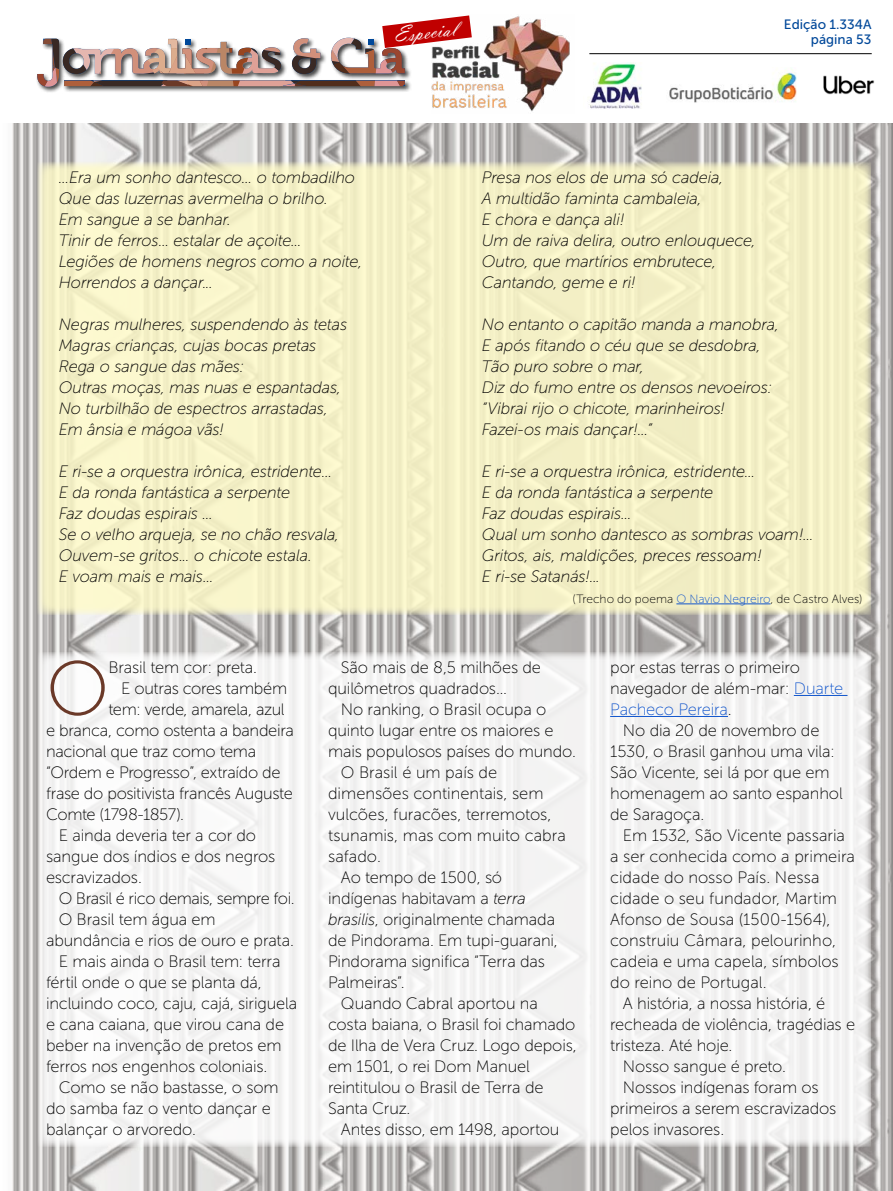
<style>
.page{position:relative;width:893px;height:1191px;background:#fff}
.page>*{position:absolute;margin:0;border:0;box-sizing:border-box;transform-origin:0 0}
.t1{font:76.5px "Museo Sans 100";color:#6b3928}
.t2{font:22.5px "Vladimir Script";color:#fff}
.t3{font:16.5px/21px "Museo Sans 100";letter-spacing:-.01em;color:#000}
.t4{font:italic 16.5px/21px "Museo Sans 100";letter-spacing:-.015em;color:#000}
.t5{font:16.5px "Museo Sans 100";letter-spacing:-.03em;color:#000}
.t6{font:13.5px "Museo Sans 500";color:#00489a}
.t7{font:12px "Museo Sans 100";letter-spacing:.005em;color:#000}
.s1{color:#15c}
.s2{font-style:italic}
</style>
<div class="page">
<img style="left:12px;top:123px;width:881px;height:1068px">
<div style="left:36px;top:36px;width:376px;height:57px;background:#000;opacity:.75"></div>
<img style="left:823px;top:75px;width:52px;height:20px">
<img style="left:589px;top:62px;width:53px;height:47px">
<img style="left:669px;top:69px;width:128px;height:34px">
<img style="left:432px;top:16px;width:138px;height:96px">
<svg style="left:37px;top:15px;width:435px;height:72px"></svg>
<hr style="left:589px;top:53px;width:283px;height:1px;background:#000">
<div style="left:38px;top:652px;width:833px;height:494px;background:#f3f3f2"></div>
<hr style="left:794px;top:695px;width:53px;height:1px;background:#15c">
<hr style="left:610px;top:716px;width:118px;height:1px;background:#15c">
<div style="left:38px;top:162px;width:833px;height:452px;background:#f3efc6"></div>
<hr style="left:676px;top:603px;width:94px;height:1px;background:#15c">
<h2 class="t2" style="left:392px;top:22px;width:64px;rotate:-7deg">Especial</h2>
<p class="t6" style="left:784px;top:17px;width:89px">Edição 1.334A</p>
<p class="t6" style="left:811px;top:32px;width:62px">página 53</p>
<p class="t4" style="left:59px;top:166px;width:305px">...Era um sonho dantesco... o tombadilho Que das luzernas avermelha o brilho.<br>Em sangue a se banhar.<br>Tinir de ferros... estalar de açoite...<br>Legiões de homens negros como a noite, Horrendos a dançar...</p>
<p class="t4" style="left:59px;top:313px;width:290px">Negras mulheres, suspendendo às tetas<br>Magras crianças, cujas bocas pretas<br>Rega o sangue das mães:<br>Outras moças, mas nuas e espantadas,<br>No turbilhão de espectros arrastadas,<br>Em ânsia e mágoa vãs!</p>
<p class="t4" style="left:59px;top:461px;width:282px">E ri-se a orquestra irônica, estridente...<br>E da ronda fantástica a serpente<br>Faz doudas espirais ...<br>Se o velho arqueja, se no chão resvala,<br>Ouvem-se gritos... o chicote estala.<br>E voam mais e mais...</p>
<p class="t4" style="left:482px;top:166px;width:276px">Presa nos elos de uma só cadeia,<br>A multidão faminta cambaleia,<br>E chora e dança ali!<br>Um de raiva delira, outro enlouquece,<br>Outro, que martírios embrutece,<br>Cantando, geme e ri!</p>
<p class="t4" style="left:482px;top:313px;width:299px">No entanto o capitão manda a manobra,<br>E após fitando o céu que se desdobra,<br>Tão puro sobre o mar,<br>Diz do fumo entre os densos nevoeiros: “Vibrai rijo o chicote, marinheiros!<br>Fazei-os mais dançar!...”</p>
<p class="t4" style="left:482px;top:461px;width:333px">E ri-se a orquestra irônica, estridente...<br>E da ronda fantástica a serpente<br>Faz doudas espirais...<br>Qual um sonho dantesco as sombras voam!...<br>Gritos, ais, maldições, preces ressoam!<br>E ri-se Satanás!...</p>
<p class="t7" style="left:573px;top:592px;width:291px">(Trecho do poema <span class="s1">O Navio Negreiro</span>, de Castro Alves)</p>
<h1 class="t1" style="left:46px;top:648px;width:65px">O</h1>
<p class="t3" style="left:108px;top:657px;width:150px">Brasil tem cor: preta.</p>
<p class="t3" style="left:121px;top:678px;width:168px">E outras cores também</p>
<p class="t3" style="left:108px;top:699px;width:178px">tem: verde, amarela, azul</p>
<p class="t3" style="left:46px;top:720px;width:250px">e branca, como ostenta a bandeira</p>
<p class="t3" style="left:46px;top:741px;width:212px">nacional que traz como tema</p>
<p class="t3" style="left:46px;top:762px;width:236px">“Ordem e Progresso”, extraído de</p>
<p class="t3" style="left:46px;top:783px;width:248px">frase do positivista francês Auguste</p>
<p class="t3" style="left:46px;top:804px;width:139px">Comte (1798-1857).</p>
<p class="t3" style="left:59px;top:825px;width:199px">E ainda deveria ter a cor do</p>
<p class="t3" style="left:46px;top:846px;width:231px">sangue dos índios e dos negros</p>
<p class="t3" style="left:46px;top:867px;width:97px">escravizados.</p>
<p class="t5" style="left:59px;top:889px;width:237px">O Brasil é rico demais, sempre foi.</p>
<p class="t3" style="left:59px;top:909px;width:158px">O Brasil tem água em</p>
<p class="t3" style="left:46px;top:930px;width:249px">abundância e rios de ouro e prata.</p>
<p class="t3" style="left:59px;top:951px;width:223px">E mais ainda o Brasil tem: terra</p>
<p class="t3" style="left:46px;top:972px;width:217px">fértil onde o que se planta dá,</p>
<p class="t3" style="left:46px;top:993px;width:253px">incluindo coco, caju, cajá, siriguela</p>
<p class="t3" style="left:46px;top:1014px;width:240px">e cana caiana, que virou cana de</p>
<p class="t3" style="left:46px;top:1035px;width:237px">beber na invenção de pretos em</p>
<p class="t3" style="left:46px;top:1056px;width:223px">ferros nos engenhos coloniais.</p>
<p class="t3" style="left:59px;top:1077px;width:221px">Como se não bastasse, o som</p>
<p class="t3" style="left:46px;top:1098px;width:226px">do samba faz o vento dançar e</p>
<p class="t3" style="left:46px;top:1119px;width:151px">balançar o arvoredo.</p>
<p class="t3" style="left:328px;top:657px;width:214px;text-indent:13px">São mais de 8,5 milhões de quilômetros quadrados…</p>
<p class="t3" style="left:341px;top:699px;width:207px">No ranking, o Brasil ocupa o</p>
<p class="t3" style="left:328px;top:720px;width:227px">quinto lugar entre os maiores e</p>
<p class="t3" style="left:328px;top:741px;width:249px">mais populosos países do mundo.</p>
<p class="t3" style="left:341px;top:762px;width:158px">O Brasil é um país de</p>
<p class="t3" style="left:328px;top:783px;width:217px">dimensões continentais, sem</p>
<p class="t3" style="left:328px;top:804px;width:225px">vulcões, furacões, terremotos,</p>
<p class="t3" style="left:328px;top:825px;width:239px">tsunamis, mas com muito cabra</p>
<p class="t3" style="left:328px;top:846px;width:54px">safado.</p>
<p class="t3" style="left:341px;top:867px;width:163px">Ao tempo de 1500, só</p>
<p class="t3" style="left:328px;top:888px;width:199px">indígenas habitavam a <span class="s2">terra</span></p>
<p class="t3" style="left:328px;top:909px;width:229px"><span class="s2">brasilis</span>, originalmente chamada</p>
<p class="t3" style="left:328px;top:930px;width:231px">de Pindorama. Em tupi-guarani,</p>
<p class="t3" style="left:328px;top:951px;width:218px">Pindorama significa “Terra das</p>
<p class="t3" style="left:328px;top:972px;width:78px">Palmeiras”.</p>
<p class="t3" style="left:341px;top:993px;width:198px">Quando Cabral aportou na</p>
<p class="t3" style="left:328px;top:1014px;width:249px">costa baiana, o Brasil foi chamado</p>
<p class="t3" style="left:328px;top:1035px;width:250px">de Ilha de Vera Cruz. Logo depois,</p>
<p class="t3" style="left:328px;top:1056px;width:203px">em 1501, o rei Dom Manuel</p>
<p class="t3" style="left:328px;top:1077px;width:217px">reintitulou o Brasil de Terra de</p>
<p class="t3" style="left:328px;top:1098px;width:84px">Santa Cruz.</p>
<p class="t3" style="left:341px;top:1119px;width:220px">Antes disso, em 1498, aportou</p>
<p class="t3" style="left:610px;top:657px;width:235px">por estas terras o primeiro navegador de além-mar: <span class="s1">Duarte<br>Pacheco Pereira</span>.</p>
<p class="t3" style="left:610px;top:720px;width:234px;text-indent:13px">No dia 20 de novembro de<br>1530, o Brasil ganhou uma vila:<br>São Vicente, sei lá por que em homenagem ao santo espanhol de Saragoça.</p>
<p class="t3" style="left:623px;top:825px;width:224px">Em 1532, São Vicente passaria</p>
<p class="t3" style="left:610px;top:846px;width:246px">a ser conhecida como a primeira</p>
<p class="t3" style="left:610px;top:867px;width:211px">cidade do nosso País. Nessa</p>
<p class="t3" style="left:610px;top:888px;width:228px">cidade o seu fundador, Martim</p>
<p class="t3" style="left:610px;top:909px;width:222px">Afonso de Sousa (1500-1564),</p>
<p class="t3" style="left:610px;top:930px;width:227px">construiu Câmara, pelourinho,</p>
<p class="t3" style="left:610px;top:951px;width:230px">cadeia e uma capela, símbolos</p>
<p class="t3" style="left:610px;top:972px;width:158px">do reino de Portugal.</p>
<p class="t3" style="left:623px;top:993px;width:204px">A história, a nossa história, é</p>
<p class="t3" style="left:610px;top:1014px;width:246px">recheada de violência, tragédias e</p>
<p class="t3" style="left:610px;top:1035px;width:124px">tristeza. Até hoje.</p>
<p class="t3" style="left:623px;top:1056px;width:164px">Nosso sangue é preto.</p>
<p class="t3" style="left:623px;top:1077px;width:197px">Nossos indígenas foram os</p>
<p class="t3" style="left:610px;top:1098px;width:228px">primeiros a serem escravizados</p>
<p class="t3" style="left:610px;top:1119px;width:116px">pelos invasores.</p>
</div>
